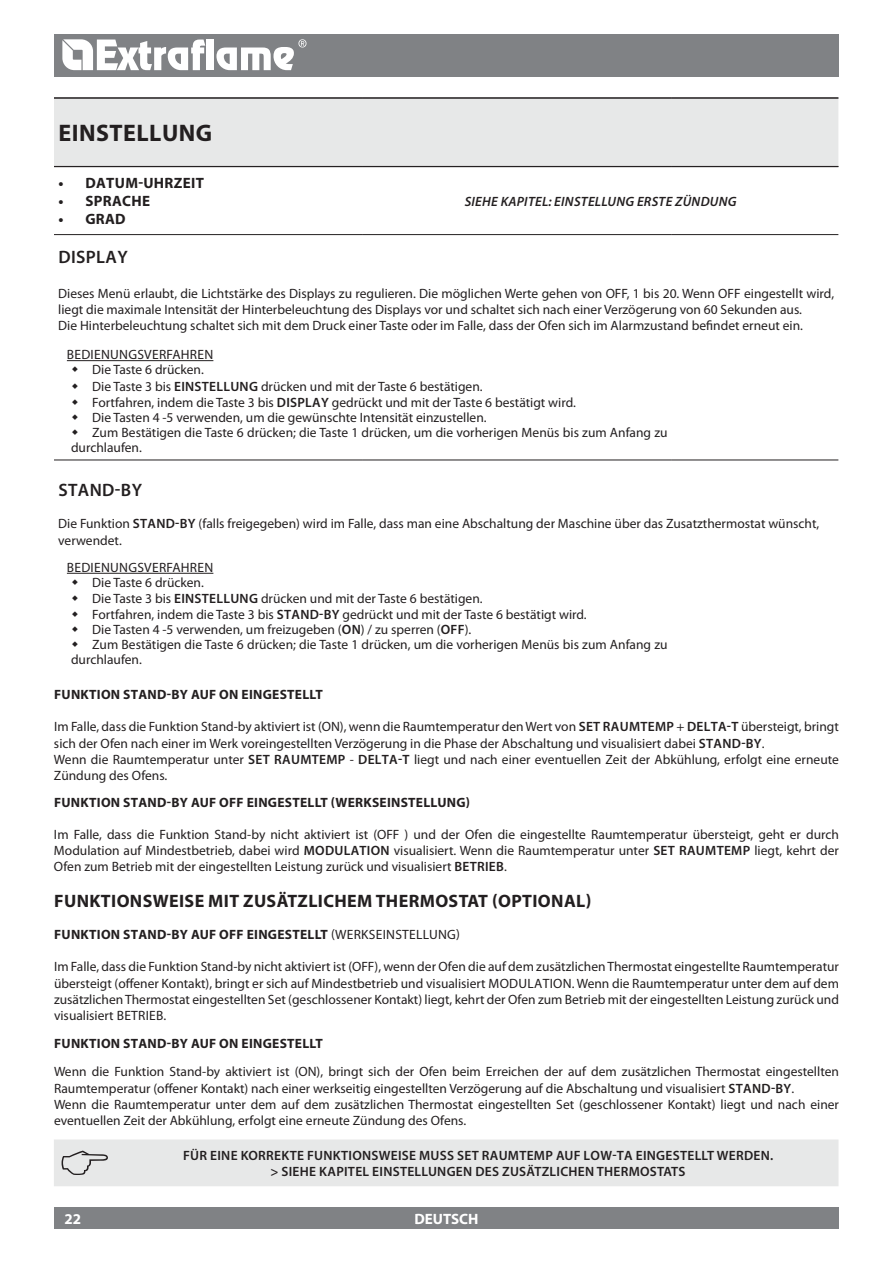
<style>
.page{position:relative;width:893px;height:1263px;background:#fff}
.page>*{position:absolute;margin:0;border:0;box-sizing:border-box;transform-origin:0 0}
.t1{font:700 24px "Myriad Pro";letter-spacing:.02em;color:#231f20}
.t2{font:700 18px "Myriad Pro";color:#231f20}
.t3{font:600 18px "Myriad Pro";letter-spacing:.02em;color:#231f20}
.t4{font:700 15px "Myriad Pro";letter-spacing:.02em;color:#231f20}
.t5{font:700 15px "Myriad Pro";color:#fff}
.t6{font:13.5px/16.2px "Myriad Pro";color:#231f20}
.t7{font:700 13.5px "Myriad Pro";letter-spacing:.02em;color:#231f20}
.t8{font:600 13.5px/16.2px "Myriad Pro";letter-spacing:.02em;color:#231f20;text-align:center}
.t9{font:13.5px "Myriad Pro";letter-spacing:.02em;color:#231f20}
.t10{font:italic 600 13.5px "Myriad Pro";letter-spacing:.02em;color:#231f20}
.s1{font-weight:600}
.s2{font-weight:700}
</style>
<div class="page">
<div style="left:54px;top:34px;width:785px;height:43px;background:#808285"></div>
<div style="left:54px;top:1208px;width:785px;height:21px;background:#808285"></div>
<svg style="left:62px;top:39px;width:143px;height:31px"></svg>
<div style="left:207px;top:40px;width:7px;height:30px;background:#fff"></div>
<svg style="left:216px;top:39px;width:90px;height:31px"></svg>
<div style="left:54px;top:99px;width:784px;height:67px;background:#e7e8e8"></div>
<hr style="left:54px;top:460px;width:309px;height:1px;background:#231f20">
<hr style="left:363px;top:460px;width:309px;height:1px;background:#231f20">
<hr style="left:672px;top:460px;width:166px;height:1px;background:#231f20">
<hr style="left:54px;top:234px;width:309px;height:1px;background:#231f20">
<hr style="left:363px;top:234px;width:309px;height:1px;background:#231f20">
<hr style="left:672px;top:234px;width:166px;height:1px;background:#231f20">
<hr style="left:54px;top:98px;width:309px;height:1px;background:#231f20">
<hr style="left:363px;top:98px;width:309px;height:1px;background:#231f20">
<hr style="left:672px;top:98px;width:166px;height:1px;background:#231f20">
<hr style="left:54px;top:166px;width:309px;height:1px;background:#231f20">
<hr style="left:363px;top:166px;width:309px;height:1px;background:#231f20">
<hr style="left:672px;top:166px;width:166px;height:1px;background:#231f20">
<hr style="left:67px;top:360px;width:146px;height:1px;background:#231f20">
<hr style="left:67px;top:573px;width:146px;height:1px;background:#231f20">
<div style="left:54px;top:1139px;width:784px;height:47px;background:#e7e8e8"></div>
<h1 class="t1" style="left:58px;top:118px;width:155px">EINSTELLUNG</h1>
<p class="t4" style="left:58px;top:173px;width:147px">• DATUM-UHRZEIT</p>
<p class="t4" style="left:58px;top:191px;width:93px">• SPRACHE</p>
<p class="t4" style="left:58px;top:209px;width:38px">• GRAD</p>
<p class="t10" style="left:465px;top:192px;width:273px">SIEHE KAPITEL: EINSTELLUNG ERSTE ZÜNDUNG</p>
<h2 class="t3" style="left:58px;top:245px;width:59px">DISPLAY</h2>
<p class="t6" style="left:58px;top:285px;width:777px">Dieses Menü erlaubt, die Lichtstärke des Displays zu regulieren. Die möglichen Werte gehen von OFF, 1 bis 20. Wenn OFF eingestellt wird, liegt die maximale I ntensität der H interbeleuchtung des Displays vor und schaltet sich nach einer Verzögerung von 60 Sekunden aus.<br>Die H interbeleuchtung schaltet sich mit dem Druck einer Taste oder im Falle, dass der Ofen sich im Alarmzustand befindet erneut ein.</p>
<p class="t9" style="left:67px;top:346px;width:139px">Bedien ungsverfahren</p>
<p class="t6" style="left:92px;top:361px;width:113px">Die Taste 6 drücken.</p>
<p class="t6" style="left:92px;top:378px;width:392px">Die Taste 3 bis <span class="s1">EIN STELLUNG</span> drücken und mit der Taste 6 bestätigen.</p>
<p class="t6" style="left:92px;top:394px;width:485px">Fortfahren, indem die Taste 3 bis <span class="s1">DI SPLAY</span> gedrückt und mit der Taste 6 bestätigt wird.</p>
<p class="t6" style="left:92px;top:409px;width:396px">Die Tasten 4 -5 verwenden, um die gewünschte I ntensität einzustellen.</p>
<p class="t6" style="left:92px;top:424px;width:577px">Zum Bestätigen die Taste 6 drücken; die Taste 1 drücken, um die vorherigen Menüs bis zum Anfang zu</p>
<p class="t6" style="left:71px;top:439px;width:72px">durchlaufen.</p>
<h2 class="t3" style="left:58px;top:478px;width:74px">STAND-BY</h2>
<p class="t6" style="left:58px;top:515px;width:762px">Die Funktion <span class="s1">STAND-BY</span> (falls freigegeben) wird im Falle, dass man eine Abschaltung der Maschine über das Zusatzthermostat wünscht, verwendet.</p>
<p class="t9" style="left:67px;top:559px;width:139px">Bedien ungsverfahren</p>
<p class="t6" style="left:92px;top:574px;width:113px">Die Taste 6 drücken.</p>
<p class="t6" style="left:92px;top:590px;width:392px">Die Taste 3 bis <span class="s1">EIN STELLUNG</span> drücken und mit der Taste 6 bestätigen.</p>
<p class="t6" style="left:92px;top:606px;width:496px">Fortfahren, indem die Taste 3 bis <span class="s1">STAN D-BY</span> gedrückt und mit der Taste 6 bestätigt wird.</p>
<p class="t6" style="left:92px;top:621px;width:381px">Die Tasten 4 -5 verwenden, um freizugeben (<span class="s1">ON</span>) / zu sperren (<span class="s1">OFF</span>).</p>
<p class="t6" style="left:92px;top:636px;width:577px">Zum Bestätigen die Taste 6 drücken; die Taste 1 drücken, um die vorherigen Menüs bis zum Anfang zu</p>
<p class="t6" style="left:71px;top:651px;width:72px">durchlaufen.</p>
<p class="t7" style="left:54px;top:685px;width:79px">FUNKTION STAND</p>
<p class="t7" style="left:167px;top:685px;width:157px">-BY AUF ON EINGESTELLT</p>
<p class="t6" style="left:54px;top:718px;width:786px">I m Falle, dass die Funktion Stand-by aktiviert ist (ON), wenn die Raumtemperatur den Wert von <span class="s1">SET RAU MTEMP</span> + <span class="s1">DELTA-T</span> übersteigt, bringt sich der Ofen nach einer im Werk voreingestellten Verzögerung in die Phase der Abschaltung und visualisiert dabei <span class="s1">STAN D-BY</span>.<br>Wenn die Raumtemperatur unter <span class="s1">SET RAU MTEMP</span> - <span class="s1">DELTA-T</span> liegt und nach einer eventuellen Zeit der Abkühlung, erfolgt eine erneute Zündung des Ofens.</p>
<p class="t7" style="left:54px;top:793px;width:79px">FUNKTION STAND</p>
<p class="t7" style="left:167px;top:793px;width:62px">-BY AUF OFF</p>
<p class="t7" style="left:247px;top:793px;width:98px">EINGESTELLT (WERKSEINSTELLUNG</p>
<p class="t7" style="left:466px;top:793px;width:6px">)</p>
<p class="t6" style="left:54px;top:826px;width:786px">I m Falle, dass die Funktion Stand-by nicht aktiviert ist (OFF ) und der Ofen die eingestellte Raumtemperatur übersteigt, geht er durch<br>Modulation auf Mindestbetrieb, dabei wird <span class="s1">MODU</span></p>
<p class="t6" style="left:54px;top:842px;width:786px;text-indent:290px"><span class="s1">LATION</span> visualisiert. Wenn die Raumtemperatur unter <span class="s1">SET RAUMTEMP</span> liegt, kehrt der<br>Ofen zum Betrieb mit der eingestellten Leistung zurück und visualisiert <span class="s1">BETRIEB</span>.</p>
<h2 class="t2" style="left:54px;top:889px;width:12px">FUNKTIONSWEISE</h2>
<h2 class="t2" style="left:208px;top:889px;width:11px">MIT</h2>
<h2 class="t2" style="left:243px;top:889px;width:12px">ZUSÄTZLICHEM</h2>
<h2 class="t2" style="left:376px;top:889px;width:13px">THERMOSTAT</h2>
<h2 class="t2" style="left:492px;top:889px;width:18px">(OPTIONAL</h2>
<h2 class="t2" style="left:586px;top:889px;width:7px">)</h2>
<p class="t7" style="left:54px;top:925px;width:79px">FUNKTION STAND</p>
<p class="t7" style="left:167px;top:925px;width:62px">-BY AUF OFF</p>
<p class="t9" style="left:247px;top:926px;width:215px"><span class="s2">EINGESTELLT</span> (WERKSEINSTELLU NG)</p>
<p class="t6" style="left:54px;top:958px;width:786px;text-align:justify">I m Falle, dass die Funktion Stand-by nicht aktiviert ist (OFF), wenn der Ofen die auf dem zusätzlichen Thermostat eingestellte Raumtemperatur übersteigt (offener Kontakt), bringt er sich auf Mindestbetrieb und visualisiert Mo dulation . Wenn die Raumtemperatur unter dem auf dem zusätzlichen Thermostat eingestellten Set (geschlossener Kontakt) liegt, kehrt der Ofen zum Betrieb mit der eingestellten Leistung zurück und visualisiert Betrieb.</p>
<p class="t7" style="left:54px;top:1035px;width:79px">FUNKTION STAND</p>
<p class="t7" style="left:167px;top:1035px;width:157px">-BY AUF ON EINGESTELLT</p>
<p class="t6" style="left:54px;top:1063px;width:786px">Wenn die Funktion Stand-by aktiviert ist (ON), bringt sich der Ofen beim Erreichen der auf dem zusätzlichen Thermostat eingestellten Raumtemperatur (offener Kontakt) nach einer werkseitig eingestellten Verzögerung auf die Abschaltung und visualisiert <span class="s1">STAN D-BY</span>.<br>Wenn die Raumtemperatur unter dem auf dem zusätzlichen Thermostat eingestellten Set (geschlossener Kontakt) liegt und nach einer eventuellen Zeit der Abkühlung, erfolgt eine erneute Zündung des Ofens.</p>
<p class="t8" style="left:183px;top:1147px;width:592px">FÜR EIN E KORREKTE FUNKTIONSWEISE MUSS SET RAUMTEMP AUF LOW-TA EINGESTELLT WERDEN. &gt; SIEHE KAPITEL EINSTELLUNGEN DES ZUSÄTZLICHEN THERMOSTATS</p>
<p class="t5" style="left:65px;top:1209px;width:18px">22</p>
<p class="t5" style="left:414px;top:1209px;width:66px">DEUTSCH</p>
</div>
